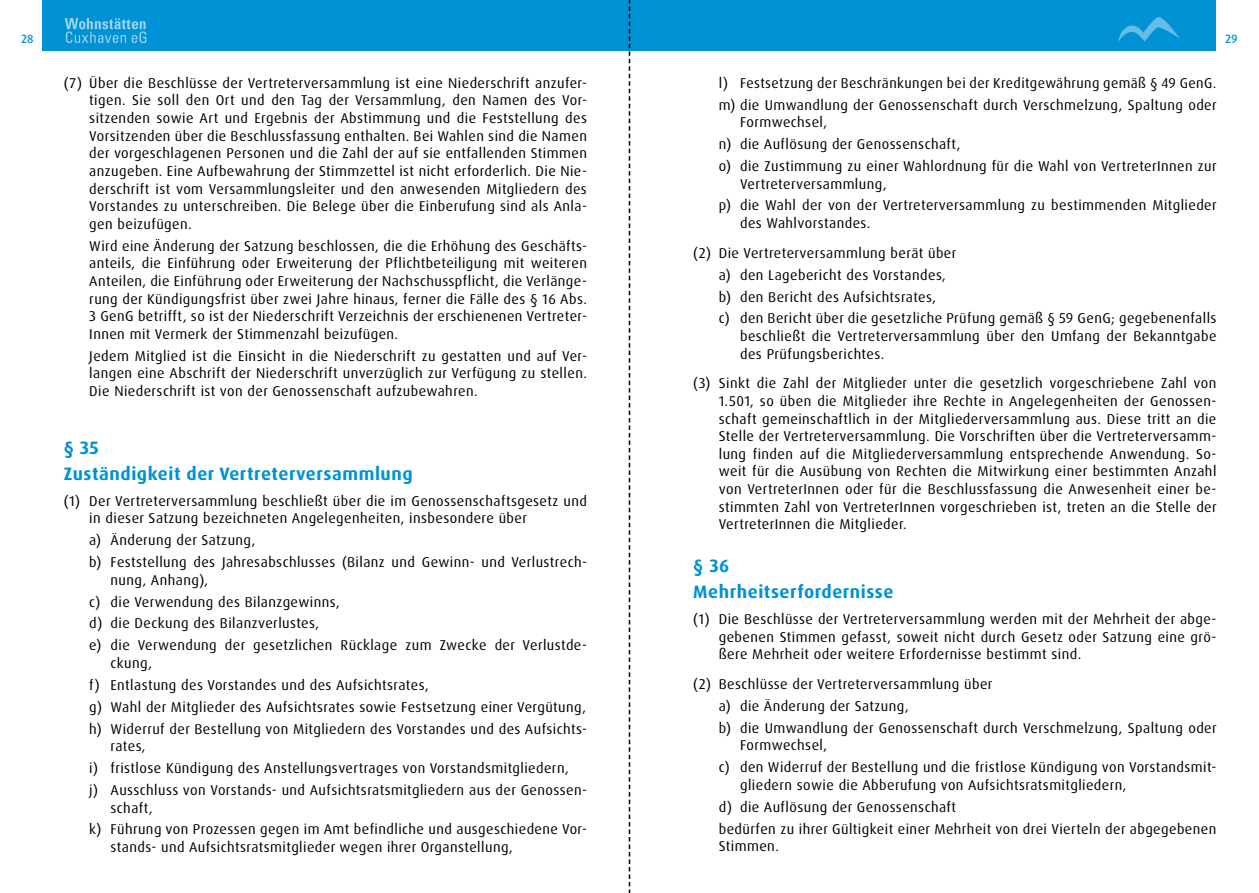
<style>
.page{position:relative;width:1259px;height:893px;background:#fff}
.page>*{position:absolute;margin:0;border:0;box-sizing:border-box;transform-origin:0 0}
.t1{font:700 18px/25.5px "Dax OT";letter-spacing:.03em;color:#0092d4}
.t2{font:14.25px/17.7px "Dax OT";letter-spacing:.03em;color:#000}
.t3{font:500 12px "Dax OT";color:#0092d4}
</style>
<div class="page">
<div style="left:43px;top:0;width:1173px;height:51px;background:#0092d4"></div>
<svg style="left:1118px;top:17px;width:61px;height:25px"></svg>
<svg style="left:65px;top:18px;width:81px;height:25px"></svg>
<svg style="left:629px;top:0;width:1px;height:893px"></svg>
<p class="t3" style="left:21px;top:31px;width:14px">28</p>
<p class="t3" style="left:1225px;top:31px;width:14px">29</p>
<p class="t2" style="left:89px;top:74px;width:499px;text-align:justify;text-indent:-26px">(7) Über die Beschlüsse der Vertreterversammlung ist eine Niederschrift anzufer&shy;tigen. Sie soll den Ort und den Tag der Versammlung, den Namen des Vor&shy;sitzenden sowie Art und Ergebnis der Abstimmung und die Feststellung des Vorsitzenden über die Beschlussfassung enthalten. Bei Wahlen sind die Namen der vorgeschlagenen Personen und die Zahl der auf sie entfallenden Stimmen anzugeben. Eine Aufbewahrung der Stimmzettel ist nicht erforderlich. Die Nie&shy;derschrift ist vom Versammlungsleiter und den anwesenden Mitgliedern des Vorstandes zu unterschreiben. Die Belege über die Einberufung sind als Anla&shy;gen beizufügen.</p>
<p class="t2" style="left:89px;top:237px;width:499px;text-align:justify">Wird eine Änderung der Satzung beschlossen, die die Erhöhung des Geschäfts&shy;anteils, die Einführung oder Erweiterung der Pflichtbeteiligung mit weiteren Anteilen, die Einführung oder Erweiterung der Nachschusspflicht, die Verlänge&shy;rung der Kündigungsfrist über zwei Jahre hinaus, ferner die Fälle des § 16 Abs.<br>3 GenG betrifft, so ist der Niederschrift Verzeichnis der erschienenen Vertreter-Innen mit Vermerk der Stimmenzahl beizufügen.</p>
<p class="t2" style="left:89px;top:347px;width:499px;text-align:justify">Jedem Mitglied ist die Einsicht in die Niederschrift zu gestatten und auf Ver&shy;langen eine Abschrift der Niederschrift unverzüglich zur Verfügung zu stellen.<br>Die Niederschrift ist von der Genossenschaft aufzubewahren.</p>
<p class="t2" style="left:719px;top:72px;width:499px;line-height:21.9px">l) Festsetzung der Beschränkungen bei der Kreditgewährung gemäß § 49 GenG. m) die Umwandlung der Genossenschaft durch Verschmelzung, Spaltung oder</p>
<p class="t2" style="left:719px;top:111px;width:499px;line-height:21.9px;text-indent:21px">Formwechsel,<br>n) die Auflösung der Genossenschaft,<br>o) die Zustimmung zu einer Wahlordnung für die Wahl von VertreterInnen zur</p>
<p class="t2" style="left:719px;top:173px;width:499px;line-height:21.9px;text-indent:21px">Vertreterversammlung,<br>p) die Wahl der von der Vertreterversammlung zu bestimmenden Mitglieder</p>
<p class="t2" style="left:693px;top:208px;width:265px;line-height:29.7px;text-indent:47px">des Wahlvorstandes.<br>(2) Die Vertreterversammlung berät über</p>
<p class="t2" style="left:719px;top:264px;width:499px;line-height:21.9px">a) den Lagebericht des Vorstandes,<br>b) den Bericht des Aufsichtsrates,<br>c) den Bericht über die gesetzliche Prüfung gemäß § 59 GenG; gegebenenfalls</p>
<p class="t2" style="left:740px;top:327px;width:478px">beschließt die Vertreterversammlung über den Umfang der Bekanntgabe des Prüfungsberichtes.</p>
<p class="t2" style="left:719px;top:375px;width:499px;text-align:justify;text-indent:-26px">(3) Sinkt die Zahl der Mitglieder unter die gesetzlich vorgeschriebene Zahl von 1.501, so üben die Mitglieder ihre Rechte in Angelegenheiten der Genossen&shy;schaft gemeinschaftlich in der Mitgliederversammlung aus. Diese tritt an die Stelle der Vertreterversammlung. Die Vorschriften über die Vertreterversamm&shy;lung finden auf die Mitgliederversammlung entsprechende Anwendung. So&shy;weit für die Ausübung von Rechten die Mitwirkung einer bestimmten Anzahl von VertreterInnen oder für die Beschlussfassung die Anwesenheit einer be&shy;stimmten Zahl von VertreterInnen vorgeschrieben ist, treten an die Stelle der VertreterInnen die Mitglieder.</p>
<p class="t1" style="left:693px;top:554px;width:202px">§ 36<br>Mehrheitserfordernisse</p>
<p class="t2" style="left:719px;top:610px;width:499px;text-align:justify;text-indent:-26px">(1) Die Beschlüsse der Vertreterversammlung werden mit der Mehrheit der abge&shy;gebenen Stimmen gefasst, soweit nicht durch Gesetz oder Satzung eine grö&shy;ßere Mehrheit oder weitere Erfordernisse bestimmt sind.</p>
<p class="t2" style="left:719px;top:673px;width:499px;line-height:21.9px;text-indent:-26px">(2) Beschlüsse der Vertreterversammlung über<br>a) die Änderung der Satzung,<br>b) die Umwandlung der Genossenschaft durch Verschmelzung, Spaltung oder</p>
<p class="t2" style="left:719px;top:735px;width:499px;line-height:21.9px;text-indent:21px">Formwechsel,<br>c) den Widerruf der Bestellung und die fristlose Kündigung von Vorstandsmit-</p>
<p class="t2" style="left:719px;top:774px;width:499px;line-height:21.9px;text-indent:21px">gliedern sowie die Abberufung von Aufsichtsratsmitgliedern,<br>d) die Auflösung der Genossenschaft<br>bedürfen zu ihrer Gültigkeit einer Mehrheit von drei Vierteln der abgegebenen</p>
<p class="t2" style="left:719px;top:837px;width:62px">Stimmen.</p>
<p class="t1" style="left:64px;top:435px;width:350px">§ 35<br>Zuständigkeit der Vertreterversammlung</p>
<p class="t2" style="left:89px;top:492px;width:499px;text-indent:-26px">(1) Der Vertreterversammlung beschließt über die im Genossenschaftsgesetz und in dieser Satzung bezeichneten Angelegenheiten, insbesondere über</p>
<p class="t2" style="left:89px;top:529px;width:499px;line-height:21.9px">a) Änderung der Satzung,<br>b) Feststellung des Jahresabschlusses (Bilanz und Gewinn- und Verlustrech-</p>
<p class="t2" style="left:89px;top:569px;width:499px;line-height:21.9px;text-indent:21px">nung, Anhang),<br>c) die Verwendung des Bilanzgewinns,<br>d) die Deckung des Bilanzverlustes,<br>e) die Verwendung der gesetzlichen Rücklage zum Zwecke der Verlustde-</p>
<p class="t2" style="left:89px;top:652px;width:499px;line-height:21.9px;text-indent:21px">ckung,<br>f) Entlastung des Vorstandes und des Aufsichtsrates,<br>g) Wahl der Mitglieder des Aufsichtsrates sowie Festsetzung einer Vergütung, h) Widerruf der Bestellung von Mitgliedern des Vorstandes und des Aufsichts-</p>
<p class="t2" style="left:89px;top:735px;width:499px;line-height:21.9px;text-indent:21px">rates,<br>i) fristlose Kündigung des Anstellungsvertrages von Vorstandsmitgliedern,<br>j) Ausschluss von Vorstands- und Aufsichtsratsmitgliedern aus der Genossen-</p>
<p class="t2" style="left:89px;top:797px;width:499px;line-height:21.9px;text-indent:21px">schaft,<br>k) Führung von Prozessen gegen im Amt befindliche und ausgeschiedene Vor-</p>
<p class="t2" style="left:111px;top:838px;width:404px">stands- und Aufsichtsratsmitglieder wegen ihrer Organstellung,</p>
</div>
